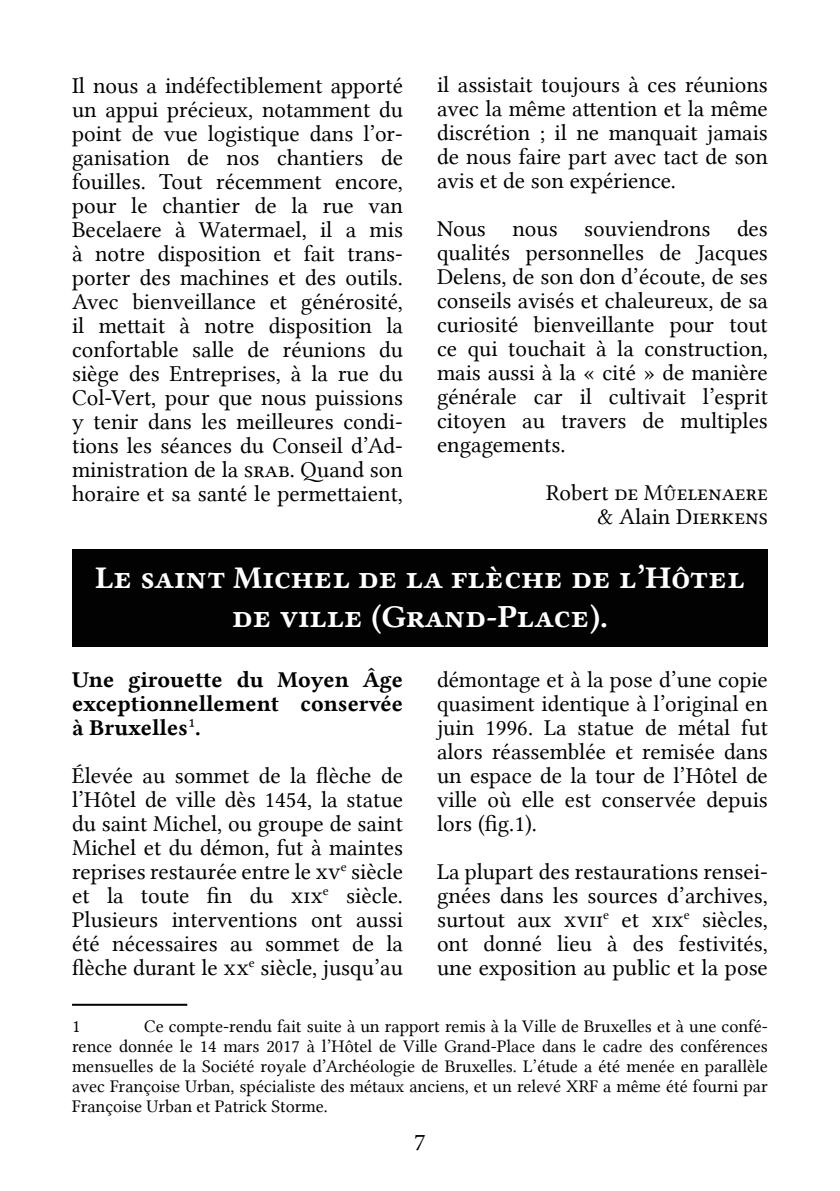
<style>
.page{position:relative;width:840px;height:1191px;background:#fff}
.page>*{position:absolute;margin:0;border:0;box-sizing:border-box;transform-origin:0 0}
.t1{font:32px/38.4px "Lin Libertine B";color:#fff;text-align:center}
.t2{font:24px "Minion Pro";color:#000}
.t3{font:23px/24px "Lin Libertine";color:#000;text-align:justify}
.t4{font:23px/24px "Lin Libertine B";color:#000;text-align:justify}
.t5{font:18px/20px "Lin Libertine";color:#000;text-align:justify}
.s1{font-family:"Lin Libertine"}
</style>
<div class="page">
<div style="left:72px;top:550px;width:695px;height:97px;background:#020203"></div>
<hr style="left:72px;top:1003px;width:115px;height:2px;background:#000">
<p class="t3" style="left:72px;top:73px;width:332px">Il nous a indéfectiblement apporté un appui précieux, notamment du point de vue logistique dans l’or&shy;ganisation de nos chantiers de fouilles. Tout récemment encore, pour le chantier de la rue van Becelaere à Watermael, il a mis à notre disposition et fait trans&shy;porter des machines et des outils.<br>Avec bienveillance et générosité, il mettait à notre disposition la confortable salle de réunions du siège des Entreprises, à la rue du Col-Vert, pour que nous puissions y tenir dans les meilleures condi&shy;tions les séances du Conseil d’Ad&shy;ministration de la srab. Quand son horaire et sa santé le permettaient,</p>
<p class="t3" style="left:437px;top:73px;width:332px">il assistait toujours à ces réunions avec la même attention et la même discrétion ; il ne manquait jamais de nous faire part avec tact de son avis et de son expérience.</p>
<p class="t3" style="left:437px;top:217px;width:332px">Nous nous souviendrons des qualités personnelles de Jacques Delens, de son don d’écoute, de ses conseils avisés et chaleureux, de sa curiosité bienveillante pour tout ce qui touchait à la construction, mais aussi à la « cité » de manière générale car il cultivait l’esprit citoyen au travers de multiples engagements.</p>
<p class="t3" style="left:545px;top:481px;width:223px;text-align:right">Robert de Mûelenaere &amp; Alain Dierkens</p>
<h1 class="t1" style="left:95px;top:558px;width:651px">Le saint Michel de la flèche de l’Hôtel de ville (Grand-Place).</h1>
<p class="t4" style="left:72px;top:667px;width:332px">Une girouette du Moyen Âge exceptionnellement conservée à Bruxelles<span class="s1">¹</span>.</p>
<p class="t3" style="left:72px;top:763px;width:332px">Élevée au sommet de la flèche de l’Hôtel de ville dès 1454, la statue du saint Michel, ou groupe de saint Michel et du démon, fut à maintes reprises restaurée entre le xv<sup>e</sup> siècle et la toute fin du xix<sup>e</sup> siècle.<br>Plusieurs interventions ont aussi été nécessaires au sommet de la flèche durant le xx<sup>e</sup> siècle, jusqu’au</p>
<p class="t3" style="left:437px;top:667px;width:332px">démontage et à la pose d’une copie quasiment identique à l’original en juin 1996. La statue de métal fut alors réassemblée et remisée dans un espace de la tour de l’Hôtel de ville où elle est conservée depuis lors (fig.1).</p>
<p class="t3" style="left:437px;top:859px;width:332px">La plupart des restaurations rensei&shy;gnées dans les sources d’archives, surtout aux xvii<sup>e</sup> et xix<sup>e</sup> siècles, ont donné lieu à des festivités, une exposition au public et la pose</p>
<p class="t5" style="left:72px;top:1016px;width:697px;text-indent:72px">Ce compte-rendu fait suite à un rapport remis à la Ville de Bruxelles et à une confé&shy;rence donnée le 14 mars 2017 à l’Hôtel de Ville Grand-Place dans le cadre des conférences mensuelles de la Société royale d’Archéologie de Bruxelles. L’étude a été menée en parallèle avec Françoise Urban, spécialiste des métaux anciens, et un relevé XRF a même été fourni par Françoise Urban et Patrick Storme.</p>
<p class="t5" style="left:72px;top:1016px;width:10px">1</p>
<p class="t2" style="left:414px;top:1126px;width:13px">7</p>
</div>
